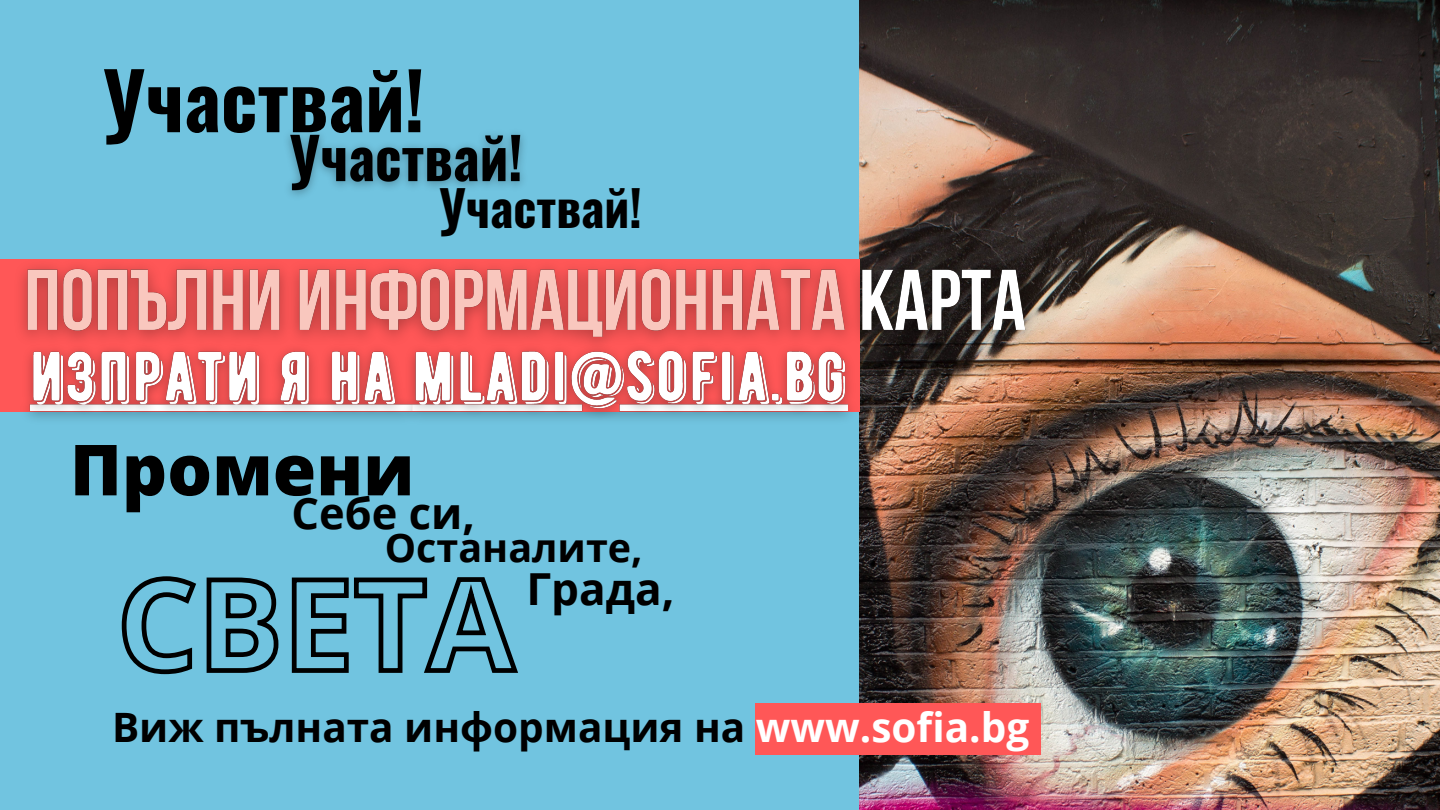
<style>
.page{position:relative;width:1440px;height:810px;background:#71c4e0}
.page>*{position:absolute;margin:0;border:0;box-sizing:border-box;transform-origin:0 0}
.t1{font:700 77.8px "Oswald";color:#000}
.t2{font:800 70.5px "Open Sans";color:#000}
.t3{font:700 49.1px "Oswald";color:#000}
.t4{font:700 44.1px "Open Sans";color:#000}
.t5{font:700 43.4px "Open Sans";color:#000}
.t6{font:700 40.5px "Open Sans";color:#000}
.t7{font:700 39.5px "Open Sans";color:#000}
.s1{color:#fff}
</style>
<div class="page">
<img style="left:860px;top:0;width:580px;height:810px">
<div style="left:755px;top:703px;width:286px;height:52px;background:#ff5757"></div>
<img style="left:4px;top:249px;width:1057px;height:128px">
<img style="left:12px;top:320px;width:854px;height:119px">
<svg style="left:121px;top:576px;width:397px;height:99px"></svg>
<img style="left:288px;top:133px;width:236px;height:63px">
<h1 class="t1" style="left:102px;top:39px;width:324px">Участвай!</h1>
<p class="t3" style="left:439px;top:170px;width:205px">Участвай!</p>
<h2 class="t2" style="left:70px;top:420px;width:346px">Промени</h2>
<p class="t5" style="left:291px;top:483px;width:185px">Себе си,</p>
<p class="t7" style="left:385px;top:520px;width:259px">Останалите,</p>
<p class="t4" style="left:526px;top:557px;width:150px">Града,</p>
<p class="t6" style="left:112px;top:699px;width:919px">Виж пълната информация на <span class="s1">www.sofia.bg</span></p>
</div>
